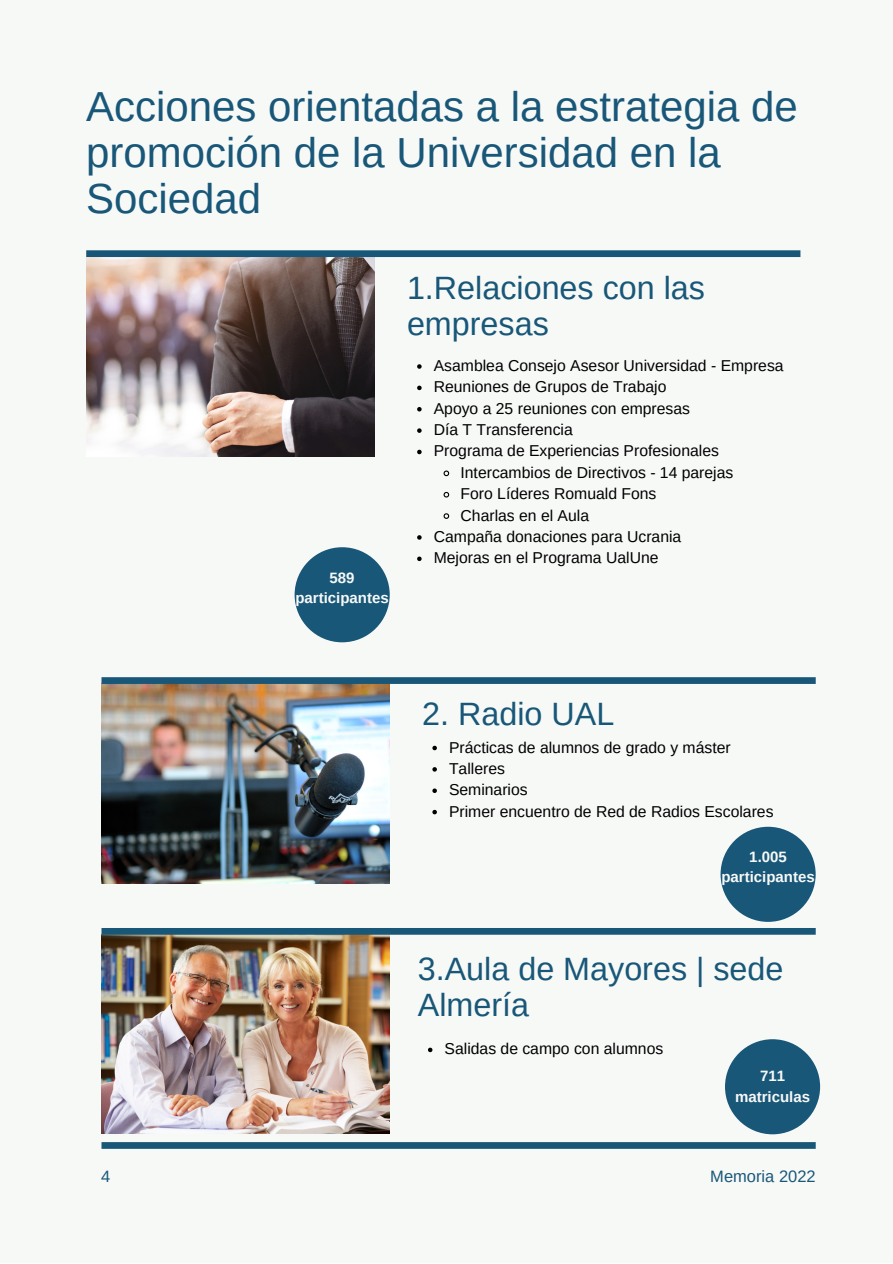
<style>
.page{position:relative;width:893px;height:1264px;background:#fff}
.page>*{position:absolute;margin:0;border:0;box-sizing:border-box;transform-origin:0 0}
.t1{font:42px/45.9px "Arimo";color:#195779}
.t2{font:32.25px/36px "Arimo";color:#195779}
.t3{font:16.5px "Arimo";color:#195779}
.t4{font:15.75px "Arimo";color:#000}
.t5{font:700 15px/20.2px "Arimo";color:#f7f9f7;text-align:center}
</style>
<div class="page">
<div style="left:0;top:0;width:892px;height:1262px;background:#f7f9f7"></div>
<div style="left:101px;top:1142px;width:714px;height:6px;background:#195779"></div>
<img style="left:86px;top:257px;width:288px;height:199px">
<img style="left:101px;top:684px;width:288px;height:199px">
<div style="left:86px;top:250px;width:714px;height:7px;background:#195779"></div>
<div style="left:101px;top:677px;width:714px;height:7px;background:#195779"></div>
<svg style="left:417px;top:364px;width:4px;height:5px"></svg>
<svg style="left:417px;top:385px;width:4px;height:5px"></svg>
<svg style="left:417px;top:407px;width:4px;height:4px"></svg>
<svg style="left:417px;top:428px;width:4px;height:5px"></svg>
<svg style="left:417px;top:450px;width:4px;height:4px"></svg>
<svg style="left:443px;top:470px;width:7px;height:7px"></svg>
<svg style="left:443px;top:491px;width:7px;height:7px"></svg>
<svg style="left:443px;top:513px;width:7px;height:6px"></svg>
<svg style="left:417px;top:535px;width:4px;height:4px"></svg>
<svg style="left:417px;top:556px;width:4px;height:5px"></svg>
<svg style="left:432px;top:745px;width:5px;height:5px"></svg>
<svg style="left:432px;top:767px;width:5px;height:4px"></svg>
<svg style="left:432px;top:788px;width:5px;height:5px"></svg>
<svg style="left:432px;top:809px;width:5px;height:5px"></svg>
<div style="left:294px;top:547px;width:95px;height:95px;background:#195779;border-radius:50%"></div>
<div style="left:720px;top:826px;width:95px;height:95px;background:#195779;border-radius:50%"></div>
<img style="left:101px;top:934px;width:288px;height:199px">
<div style="left:101px;top:928px;width:714px;height:6px;background:#195779"></div>
<div style="left:725px;top:1039px;width:95px;height:95px;background:#195779;border-radius:50%"></div>
<svg style="left:428px;top:1047px;width:4px;height:5px"></svg>
<p class="t1" style="left:86px;top:84px;width:713px">Acciones orientadas a la estrategia de promoción de la Universidad en la<br>Sociedad</p>
<p class="t5" style="left:295px;top:567px;width:95px">589 participantes</p>
<p class="t2" style="left:407px;top:270px;width:299px">1.Relaciones con las empresas</p>
<p class="t4" style="left:434px;top:357px;width:351px">Asamblea Consejo Asesor Universidad - Empresa</p>
<p class="t4" style="left:434px;top:378px;width:234px">Reuniones de Grupos de Trabajo</p>
<p class="t4" style="left:434px;top:399px;width:258px">Apoyo a 25 reuniones con empresas</p>
<p class="t4" style="left:434px;top:421px;width:140px">Día T Transferencia</p>
<p class="t4" style="left:434px;top:442px;width:287px">Programa de Experiencias Profesionales</p>
<p class="t4" style="left:460px;top:463px;width:274px">Intercambios de Directivos - 14 parejas</p>
<p class="t4" style="left:460px;top:485px;width:197px">Foro Líderes Romuald Fons</p>
<p class="t4" style="left:460px;top:506px;width:130px">Charlas en el Aula</p>
<p class="t4" style="left:434px;top:527px;width:249px">Campaña donaciones para Ucrania</p>
<p class="t4" style="left:434px;top:549px;width:226px">Mejoras en el Programa UalUne</p>
<p class="t2" style="left:422px;top:695px;width:193px">2. Radio UAL</p>
<p class="t4" style="left:449px;top:738px;width:283px">Prácticas de alumnos de grado y máster</p>
<p class="t4" style="left:449px;top:759px;width:57px">Talleres</p>
<p class="t4" style="left:449px;top:781px;width:80px">Seminarios</p>
<p class="t4" style="left:449px;top:802px;width:326px">Primer encuentro de Red de Radios Escolares</p>
<p class="t5" style="left:721px;top:846px;width:95px">1.005 participantes</p>
<p class="t2" style="left:418px;top:950px;width:367px">3.Aula de Mayores | sede<br>Almería</p>
<p class="t4" style="left:444px;top:1040px;width:220px">Salidas de campo con alumnos</p>
<p class="t5" style="left:760px;top:1065px;width:27px">711</p>
<p class="t5" style="left:735px;top:1086px;width:76px">matriculas</p>
<p class="t3" style="left:101px;top:1167px;width:11px">4</p>
<p class="t3" style="left:710px;top:1167px;width:107px">Memoria 2022</p>
</div>
